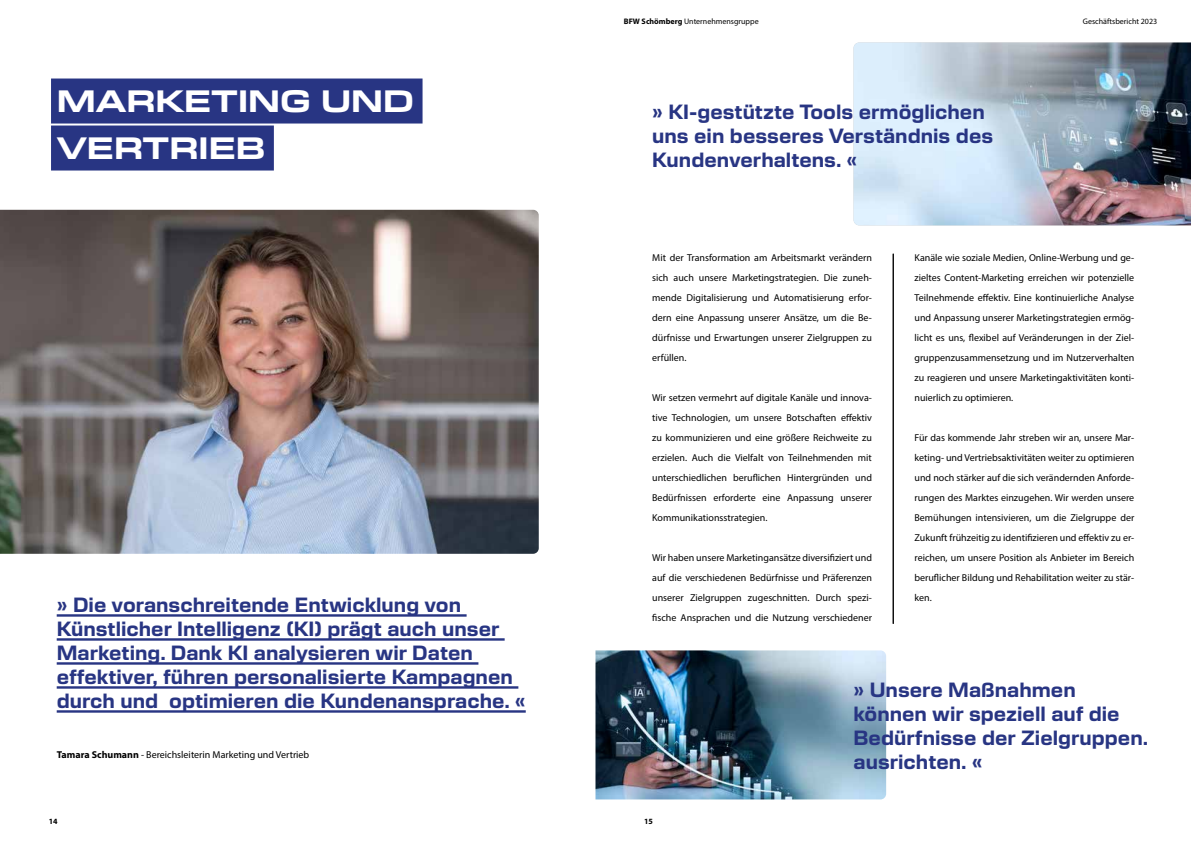
<style>
.page{position:relative;width:1191px;height:842px;background:#fff}
.page>*{position:absolute;margin:0;border:0;box-sizing:border-box;transform-origin:0 0}
.t1{font:700 expanded 30px/47px "New Science";color:#fff}
.t2{font:700 20px/24px "New Science";color:#283583}
.t3{font:10px/20px "Myriad Pro";color:#000;text-align:justify}
.t4{font:8px "Myriad Pro";color:#000}
.t5{font:700 8px "Myriad Pro";color:#000}
.s1{font-weight:700}
</style>
<div class="page">
<img style="left:0;top:210px;width:539px;height:344px">
<div style="left:51px;top:79px;width:371px;height:45px;background:#283583"></div>
<div style="left:51px;top:126px;width:223px;height:45px;background:#283583"></div>
<hr style="left:57px;top:614px;width:409px;height:3px;background:#283583">
<hr style="left:57px;top:638px;width:447px;height:3px;background:#283583">
<hr style="left:57px;top:662px;width:421px;height:3px;background:#283583">
<hr style="left:57px;top:686px;width:461px;height:3px;background:#283583">
<hr style="left:57px;top:710px;width:469px;height:3px;background:#283583">
<img style="left:853px;top:43px;width:338px;height:182px">
<img style="left:595px;top:650px;width:291px;height:149px">
<hr style="left:893px;top:254px;width:1px;height:370px;background:#000">
<h1 class="t1" style="left:57px;top:75px;width:359px">MARKETING UND<br>VERTRIEB</h1>
<h2 class="t2" style="left:57px;top:592px;width:470px">» Die voranschreitende Entwicklung von Künstlicher Intelligenz (KI) prägt auch unser Marketing. Dank KI analysieren wir Daten effektiver, führen personalisierte Kampagnen durch und optimieren die Kundenansprache. «</h2>
<p class="t3" style="left:57px;top:745px;width:254px"><span class="s1">Tamara Schumann</span> - Bereichsleiterin Marketing und Vertrieb</p>
<p class="t4" style="left:624px;top:17px;width:136px"><span class="s1">BFW Schömberg</span> Unternehmensgruppe</p>
<p class="t4" style="left:1082px;top:17px;width:76px">Geschäftsbericht 2023</p>
<h2 class="t2" style="left:652px;top:98px;width:342px">» KI-gestützte Tools ermöglichen uns ein besseres Verständnis des<br>Kundenverhaltens. «</h2>
<p class="t3" style="left:652px;top:248px;width:221px">Mit der Transformation am Arbeitsmarkt verändern sich auch unsere Marketingstrategien. Die zuneh&shy;mende Digitalisierung und Automatisierung erfor&shy;dern eine Anpassung unserer Ansätze, um die Be&shy;dürfnisse und Erwartungen unserer Zielgruppen zu erfüllen.</p>
<p class="t3" style="left:652px;top:388px;width:221px">Wir setzen vermehrt auf digitale Kanäle und innova&shy;tive Technologien, um unsere Botschaften effektiv zu kommunizieren und eine größere Reichweite zu erzielen. Auch die Vielfalt von Teilnehmenden mit unterschiedlichen beruflichen Hintergründen und Bedürfnissen erforderte eine Anpassung unserer Kommunikationsstrategien.</p>
<p class="t3" style="left:652px;top:548px;width:221px">Wir haben unsere Marketingansätze diversifiziert und auf die verschiedenen Bedürfnisse und Präferenzen unserer Zielgruppen zugeschnitten. Durch spezi&shy;fische Ansprachen und die Nutzung verschiedener</p>
<p class="t3" style="left:914px;top:248px;width:221px">Kanäle wie soziale Medien, Online-Werbung und ge&shy;zieltes Content-Marketing erreichen wir potenzielle Teilnehmende effektiv. Eine kontinuierliche Analyse und Anpassung unserer Marketingstrategien ermög&shy;licht es uns, flexibel auf Veränderungen in der Ziel&shy;gruppenzusammensetzung und im Nutzerverhalten zu reagieren und unsere Marketingaktivitäten konti&shy;nuierlich zu optimieren.</p>
<p class="t3" style="left:914px;top:428px;width:221px">Für das kommende Jahr streben wir an, unsere Mar&shy;keting- und Vertriebsaktivitäten weiter zu optimieren und noch stärker auf die sich verändernden Anforde&shy;rungen des Marktes einzugehen. Wir werden unsere Bemühungen intensivieren, um die Zielgruppe der Zukunft frühzeitig zu identifizieren und effektiv zu er&shy;reichen, um unsere Position als Anbieter im Bereich beruflicher Bildung und Rehabilitation weiter zu stär&shy;ken.</p>
<h2 class="t2" style="left:853px;top:676px;width:296px">» Unsere Maßnahmen können wir speziell auf die<br>Bedürfnisse der Zielgruppen. ausrichten. «</h2>
<p class="t5" style="left:49px;top:816px;width:10px">14</p>
<p class="t5" style="left:644px;top:816px;width:10px">15</p>
</div>
